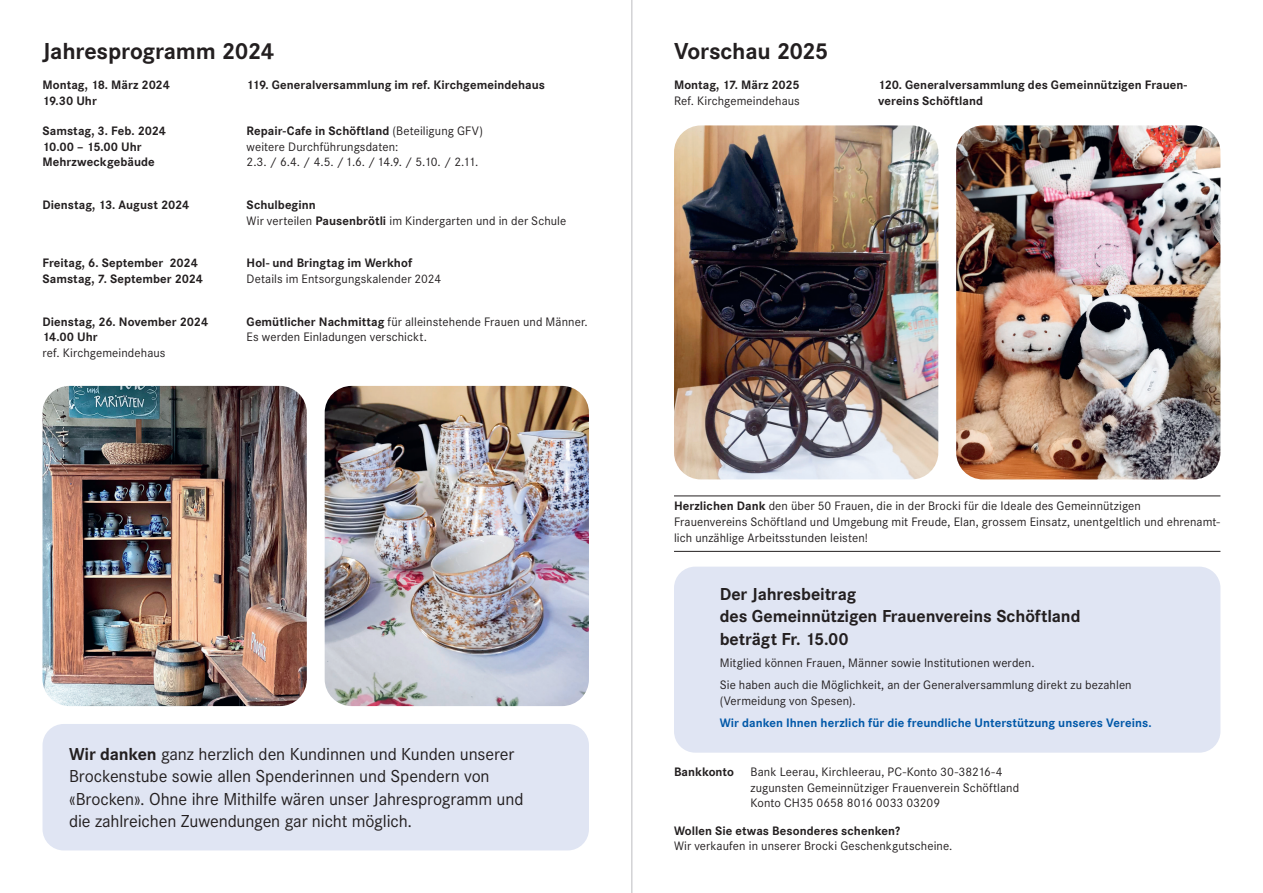
<style>
.page{position:relative;width:1263px;height:893px;background:#fff}
.page>*{position:absolute;margin:0;border:0;box-sizing:border-box;transform-origin:0 0}
.Titel{font:700 24px "Corporate S";letter-spacing:-.01em;color:#231f20}
.GS{font:18px/22.5px "Corporate S";letter-spacing:-.005em;color:#231f20}
.Titel-2{font:700 18px/22.5px "Corporate S";letter-spacing:-.005em;color:#231f20}
.GS-2{font:12.75px/15.8px "Corporate S";letter-spacing:.01em;color:#231f20}
.GS-3{font:700 12.75px/15.8px "Corporate S";letter-spacing:.005em;color:#231f20}
.GS-4{font:700 12.75px "Corporate S";letter-spacing:.005em;color:#0158a8}
.s1{font-weight:700}
.s2{font-weight:400}
</style>
<div class="page">
<div style="left:43px;top:724px;width:546px;height:126px;background:#e0e5f3;border-radius:21px"></div>
<div style="left:674px;top:567px;width:546px;height:186px;background:#e0e5f3;border-radius:21px"></div>
<img style="left:325px;top:386px;width:264px;height:320px">
<img style="left:956px;top:125px;width:264px;height:354px">
<img style="left:674px;top:125px;width:264px;height:354px">
<img style="left:43px;top:386px;width:264px;height:320px">
<hr style="left:674px;top:551px;width:546px;height:1px;background:#231f20">
<hr style="left:674px;top:496px;width:546px;height:1px;background:#231f20">
<hr style="left:631px;top:0;width:1px;height:893px;background:#bcbdc0">
<p class="Titel" style="left:43px;top:34px;width:234px">Jahresprogramm 2024</p>
<p class="GS-3" style="left:43px;top:77px;width:129px">Montag, 18. März 2024<br>19.30 Uhr</p>
<p class="GS-3" style="left:247px;top:77px;width:300px">119. Generalversammlung im ref. Kirchgemeindehaus</p>
<p class="GS-3" style="left:43px;top:122px;width:125px">Samstag, 3. Feb. 2024<br>10.00 – 15.00 Uhr<br>Mehrzweckgebäude</p>
<p class="GS-2" style="left:247px;top:122px;width:238px"><span class="s1">Repair-Cafe in Schöftland</span> (Beteiligung GFV) weitere Durchführungsdaten:<br>2.3. / 6.4. / 4.5. / 1.6. / 14.9. / 5.10. / 2.11.</p>
<p class="GS-3" style="left:43px;top:196px;width:149px">Dienstag, 13. August 2024</p>
<p class="GS-2" style="left:247px;top:196px;width:321px"><span class="s1">Schulbeginn<br></span>Wir verteilen <span class="s1">Pausenbrötli</span> im Kindergarten und in der Schule</p>
<p class="GS-3" style="left:43px;top:255px;width:162px">Freitag, 6. September 2024<br>Samstag, 7. September 2024</p>
<p class="GS-2" style="left:247px;top:255px;width:196px"><span class="s1">Hol- und Bringtag im Werkhof<br></span>Details im Entsorgungskalender 2024</p>
<p class="GS-3" style="left:43px;top:313px;width:167px">Dienstag, 26. November 2024<br>14.00 Uhr<br><span class="s2">ref. Kirchgemeindehaus</span></p>
<p class="GS-2" style="left:247px;top:313px;width:343px"><span class="s1">Gemütlicher Nachmittag</span> für alleinstehende Frauen und Männer.<br>Es werden Einladungen verschickt.</p>
<p class="GS" style="left:69px;top:742px;width:456px"><span class="s1">Wir danken</span> ganz herzlich den Kundinnen und Kunden unserer Brockenstube sowie allen Spenderinnen und Spendern von «Brocken». Ohne ihre Mithilfe wären unser Jahresprogramm und die zahlreichen Zuwendungen gar nicht möglich.</p>
<p class="Titel" style="left:674px;top:34px;width:156px">Vorschau 2025</p>
<p class="GS-2" style="left:674px;top:77px;width:127px"><span class="s1">Montag, 17. März 2025<br></span>Ref. Kirchgemeindehaus</p>
<p class="GS-3" style="left:878px;top:77px;width:310px">120. Generalversammlung des Gemeinnützigen Frauen&shy;vereins Schöftland</p>
<p class="GS-2" style="left:674px;top:498px;width:547px"><span class="s1">Herzlichen Dank</span> den über 50 Frauen, die in der Brocki für die Ideale des Gemeinnützigen<br>Frauenvereins Schöftland und Umgebung mit Freude, Elan, grossem Einsatz, unentgeltlich und ehrenamt&shy;lich unzählige Arbeitsstunden leisten!</p>
<p class="Titel-2" style="left:720px;top:582px;width:362px">Der Jahresbeitrag<br>des Gemeinnützigen Frauenvereins Schöftland beträgt Fr. 15.00</p>
<p class="GS-2" style="left:720px;top:654px;width:316px">Mitglied können Frauen, Männer sowie Institutionen werden.</p>
<p class="GS-2" style="left:720px;top:676px;width:413px">Sie haben auch die Möglichkeit, an der Generalversammlung direkt zu bezahlen (Vermeidung von Spesen).</p>
<p class="GS-4" style="left:720px;top:714px;width:433px">Wir danken Ihnen herzlich für die freundliche Unterstützung unseres Vereins.</p>
<p class="GS-3" style="left:674px;top:763px;width:62px">Bankkonto</p>
<p class="GS-2" style="left:750px;top:763px;width:270px">Bank Leerau, Kirchleerau, PC-Konto 30-38216-4 zugunsten Gemeinnütziger Frauenverein Schöftland<br>Konto CH35 0658 8016 0033 03209</p>
<p class="GS-2" style="left:674px;top:822px;width:280px"><span class="s1">Wollen Sie etwas Besonderes schenken?<br></span>Wir verkaufen in unserer Brocki Geschenkgutscheine.</p>
</div>
